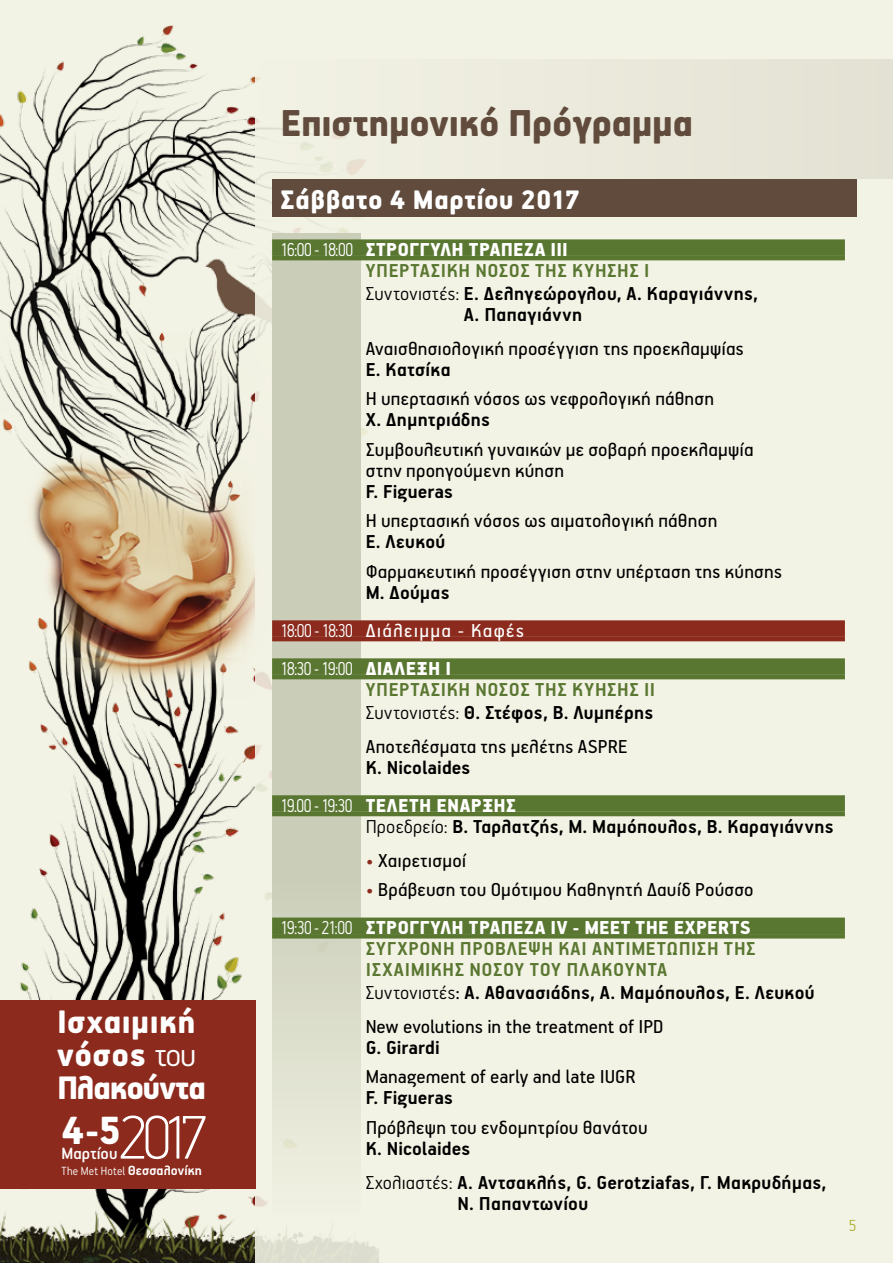
<style>
.page{position:relative;width:893px;height:1263px;background:#fff}
.page>*{position:absolute;margin:0;border:0;box-sizing:border-box;transform-origin:0 0}
.t1{font:900 44.25px "PF Handbook Pro";color:#fff}
.t2{font:900 42px "PF Handbook Pro";letter-spacing:-.01em;color:#604b3d}
.t3{font:900 36.45px/33.2px "PF Handbook Pro";letter-spacing:.01em;color:#fff}
.t4{font:900 30px "PF Handbook Pro";letter-spacing:.01em;color:#fff}
.t5{font:21px/21px "PF Handbook Pro";letter-spacing:.01em;color:#000}
.t6{font:700 21px/23.1px "PF Handbook Pro";letter-spacing:.015em;color:#000}
.t7{font:900 21px/21px "PF Handbook Pro";letter-spacing:.02em;color:#fff}
.t8{font:700 21px "PF Handbook Pro";letter-spacing:.04em;color:#5a7731}
.t9{font:300 21px/38px "PF Handbook Pro";letter-spacing:-.085em;color:#fff;scale:.85 1}
.t10{font:500 18.3px "PF Handbook Pro";letter-spacing:.005em;color:#fff}
.t11{font:300 18px "PF Handbook Pro";color:#aeb237}
.t12{font:300 13.2px "PF Handbook Pro";letter-spacing:.02em;color:#fff;scale:.95 1}
.s1{font-weight:300}
.s2{font-weight:700;font-size:14.85px}
.s3{font-weight:700;color:#5a7731}
.s4{color:#5a7731}
.s5{font-weight:700;color:#000}
.s6{font-weight:400}
.s7{font-weight:900}
.s8{color:#8c2b1d}
.s9{font-weight:300;color:#fff}
.s10{font-weight:900;color:#fff}
</style>
<div class="page">
<svg style="left:0;top:0;width:255px;height:1263px;fill:#f2f2e4"></svg>
<div style="left:255px;top:0;width:638px;height:1263px;background:#f3f3e5"></div>
<div style="left:0;top:1000px;width:255px;height:188px;background:#8c2b1d"></div>
<svg style="left:121px;top:1115px;width:85px;height:44px"></svg>
<svg style="left:272px;top:233px;width:88px;height:916px;fill:#caceb8"></svg>
<div style="left:272px;top:239px;width:573px;height:17px;background:#5a7731"></div>
<hr style="left:272px;top:256px;width:573px;height:4px;background:#5a7731">
<div style="left:272px;top:620px;width:573px;height:17px;background:#8c2b1d"></div>
<hr style="left:272px;top:637px;width:573px;height:4px;background:#8c2b1d">
<div style="left:272px;top:658px;width:573px;height:17px;background:#5a7731"></div>
<hr style="left:272px;top:675px;width:573px;height:4px;background:#5a7731">
<div style="left:272px;top:795px;width:573px;height:17px;background:#5a7731"></div>
<hr style="left:272px;top:812px;width:573px;height:4px;background:#5a7731">
<div style="left:272px;top:917px;width:573px;height:17px;background:#5a7731"></div>
<hr style="left:272px;top:934px;width:573px;height:4px;background:#5a7731">
<div style="left:272px;top:179px;width:585px;height:37px;background:#604b3d"></div>
<h3 class="t3" style="left:57px;top:1004px;width:150px">Ισχαιμική νόσος <span class="s1">του<br></span>Πλακούντα</h3>
<h1 class="t1" style="left:62px;top:1104px;width:61px">4-5</h1>
<p class="t10" style="left:62px;top:1142px;width:57px">Μαρτίου</p>
<p class="t12" style="left:62px;top:1163px;width:149px">The Met Hotel <span class="s2">Θεσσαλονίκη</span></p>
<h2 class="t2" style="left:281px;top:97px;width:414px">Επιστημονικό Πρόγραμμα</h2>
<h3 class="t4" style="left:281px;top:181px;width:301px">Σάββατο 4 Μαρτίου 2017</h3>
<p class="t7" style="left:281px;top:239px;width:289px"><span class="s1">16:00 - 18:00</span> ΣΤΡΟΓΓΥΛΗ ΤΡΑΠΕΖΑ ΙΙΙ<br><span class="s3">Υπε</span></p>
<p class="t6" style="left:366px;top:258px;width:394px;text-align:center"><span class="s4">νόσος της κύησης Ι<br></span><span class="s1">Συντονιστές:</span> Ε. Δεληγεώρογλου, Α. Καραγιάννης,</p>
<p class="t6" style="left:464px;top:302px;width:120px">Α. Παπαγιάννη</p>
<p class="t5" style="left:366px;top:337px;width:380px">Αναισθησιολογική προσέγγιση της προεκλαμψίας</p>
<p class="t6" style="left:366px;top:357px;width:86px">Ε. Κατσίκα</p>
<p class="t5" style="left:366px;top:388px;width:350px">Η υπερτασική νόσος ως νεφρολογική πάθηση</p>
<p class="t6" style="left:366px;top:407px;width:126px">Χ. Δημητριάδης</p>
<p class="t5" style="left:366px;top:438px;width:389px">Συμβουλευτική γυναικών με σοβαρή προεκλαμψία στην προηγούμενη κύηση</p>
<p class="t6" style="left:366px;top:479px;width:89px">F. Figueras</p>
<p class="t5" style="left:366px;top:510px;width:353px">Η υπερτασική νόσος ως αιματολογική πάθηση</p>
<p class="t6" style="left:366px;top:529px;width:81px">Ε. Λευκού</p>
<p class="t5" style="left:366px;top:560px;width:418px">Φαρμακευτική προσέγγιση στην υπέρταση της κύησης</p>
<p class="t9" style="left:281px;top:572px;width:288px;text-indent:85px"><span class="s5">Μ. Δούμας<br></span>18:00 - 18:30 <span class="s6">Διάλειμμα - Καφές<br></span>18:30 - 19:00 <span class="s7">ΔΙΑΛΕΞΗ Ι</span></p>
<p class="t8" style="left:281px;top:677px;width:31px">Υπε</p>
<p class="t8" style="left:399px;top:677px;width:22px">ρτασική</p>
<p class="t8" style="left:399px;top:258px;width:22px">ρτασική</p>
<p class="t6" style="left:366px;top:677px;width:291px;text-align:right"><span class="s4">νόσος της κύησης ΙΙ<br></span><span class="s1">Συντονιστές:</span> Θ. Στέφος, Β. Λυμπέρης</p>
<p class="t5" style="left:366px;top:735px;width:263px">Αποτελέσματα της μελέτης ASPRE</p>
<p class="t7" style="left:281px;top:748px;width:237px;line-height:38px;text-indent:85px"><span class="s5">Κ. Nicolaides<br></span><span class="s1">19.00 - 19:30</span> ΤΕΛΕΤΗ ΕΝΑΡΞΗΣ</p>
<p class="t6" style="left:366px;top:814px;width:469px"><span class="s1">Προεδρείο:</span> Β. Ταρλατζής, Μ. Μαμόπουλος, Β. Καραγιάννης</p>
<p class="t5" style="left:366px;top:849px;width:102px"><span class="s8">•</span> Χαιρετισμοί</p>
<p class="t5" style="left:281px;top:870px;width:474px;line-height:38px;text-align:right"><span class="s8">•</span> Βράβευση του Ομότιμου Καθηγητή Δαυίδ Ρούσσο<br><span class="s9">19:30 - 21:00</span> <span class="s10">ΣΤΡΟΓΓΥΛΗ ΤΡΑΠΕΖΑ ΙV - MEET THE EXPERTS</span></p>
<p class="t8" style="left:281px;top:936px;width:33px">Σ</p>
<p class="t8" style="left:376px;top:936px;width:251px">ύγχρονη πρόβλεψη και αντιμετώπισ</p>
<p class="t8" style="left:707px;top:936px;width:50px">η της</p>
<p class="t8" style="left:366px;top:957px;width:11px">ισχαιμική</p>
<p class="t6" style="left:366px;top:957px;width:450px;text-indent:89px"><span class="s4">ς νόσου του πλακούντα<br></span><span class="s1">Συντονιστές</span><span class="s6">:</span> Α. Αθανασιάδης, Α. Μαμόπουλος, Ε. Λευκού</p>
<p class="t5" style="left:366px;top:1015px;width:299px">New evolutions in the treatment of IPD</p>
<p class="t6" style="left:366px;top:1035px;width:76px">G. Girardi</p>
<p class="t5" style="left:366px;top:1066px;width:271px">Management of early and late IUGR</p>
<p class="t6" style="left:366px;top:1086px;width:89px">F. Figueras</p>
<p class="t5" style="left:366px;top:1116px;width:284px">Πρόβλεψη του ενδομητρίου θανάτου</p>
<p class="t6" style="left:366px;top:1131px;width:462px;line-height:33.8px">K. Nicolaides<br><span class="s1">Σχολιαστές:</span> Α. Αντσακλής, G. Gerotziafas, Γ. Μακρυδήμας,</p>
<p class="t6" style="left:458px;top:1191px;width:132px">Ν. Παπαντωνίου</p>
<p class="t11" style="left:848px;top:1215px;width:10px">5</p>
</div>
